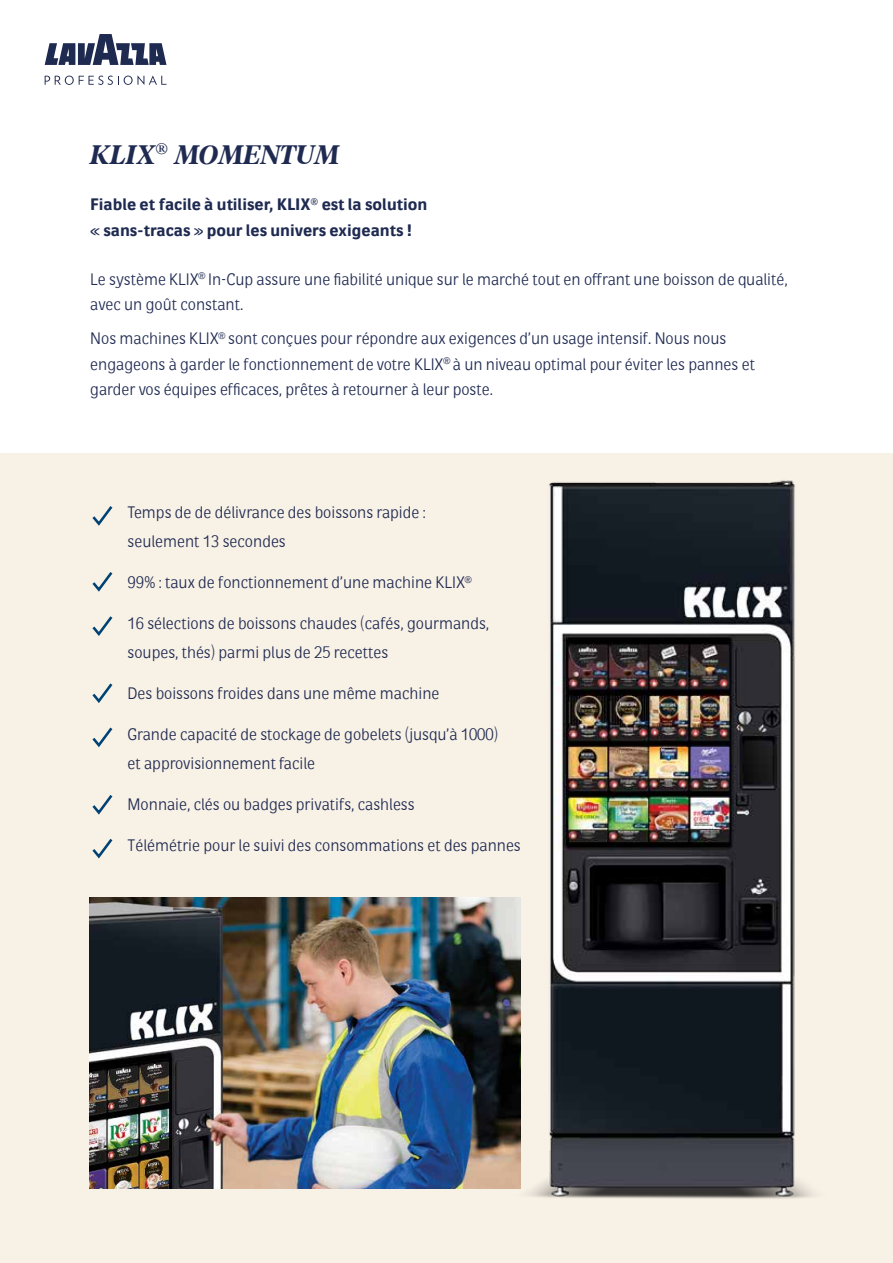
<style>
.page{position:relative;width:893px;height:1263px;background:#fff}
.page>*{position:absolute;margin:0;border:0;box-sizing:border-box;transform-origin:0 0}
.t1{font:italic 600 31.5px "LAVAZZ Atitle";color:#1f2a51}
.t2{font:16.5px/28.5px "LAVAZZ Atxt";color:#1f2a51}
.t3{font:700 16.5px/25.5px "LAVAZZ Atxt";color:#1f2a51}
</style>
<div class="page">
<div style="left:0;top:454px;width:893px;height:809px;background:#f8f1e6"></div>
<img style="left:528px;top:480px;width:286px;height:719px">
<svg style="left:92px;top:506px;width:21px;height:20px"></svg>
<svg style="left:92px;top:572px;width:21px;height:20px"></svg>
<svg style="left:92px;top:616px;width:21px;height:20px"></svg>
<svg style="left:92px;top:795px;width:21px;height:20px"></svg>
<svg style="left:92px;top:683px;width:21px;height:20px"></svg>
<svg style="left:92px;top:838px;width:21px;height:21px"></svg>
<svg style="left:92px;top:727px;width:21px;height:21px"></svg>
<img style="left:90px;top:897px;width:431px;height:292px">
<svg style="left:45px;top:76px;width:122px;height:9px"></svg>
<svg style="left:45px;top:34px;width:121px;height:31px"></svg>
<h1 class="t1" style="left:90px;top:139px;width:250px">KLIX<sup>®</sup> MOMENTUM</h1>
<p class="t3" style="left:90px;top:192px;width:339px">Fiable et facile à utiliser, KLIX<sup>®</sup> est la solution « sans-tracas » pour les univers exigeants !</p>
<p class="t2" style="left:90px;top:266px;width:699px;line-height:25.5px">Le système KLIX<sup>®</sup> In-Cup assure une fiabilité unique sur le marché tout en offrant une boisson de qualité, avec un goût constant.</p>
<p class="t2" style="left:90px;top:326px;width:666px;line-height:25.5px">Nos machines KLIX<sup>®</sup> sont conçues pour répondre aux exigences d’un usage intensif. Nous nous engageons à garder le fonctionnement de votre KLIX<sup>®</sup> à un niveau optimal pour éviter les pannes et garder vos équipes efficaces, prêtes à retourner à leur poste.</p>
<p class="t2" style="left:128px;top:499px;width:300px">Temps de de délivrance des boissons rapide : seulement 13 secondes</p>
<p class="t2" style="left:128px;top:568px;width:345px">99% : taux de fonctionnement d’une machine KLIX<sup>®</sup></p>
<p class="t2" style="left:128px;top:610px;width:363px">16 sélections de boissons chaudes (cafés, gourmands, soupes, thés) parmi plus de 25 recettes</p>
<p class="t2" style="left:128px;top:679px;width:313px">Des boissons froides dans une même machine</p>
<p class="t2" style="left:128px;top:721px;width:372px">Grande capacité de stockage de gobelets (jusqu’à 1000) et approvisionnement facile</p>
<p class="t2" style="left:128px;top:790px;width:289px">Monnaie, clés ou badges privatifs, cashless</p>
<p class="t2" style="left:128px;top:832px;width:395px">Télémétrie pour le suivi des consommations et des pannes</p>
</div>
